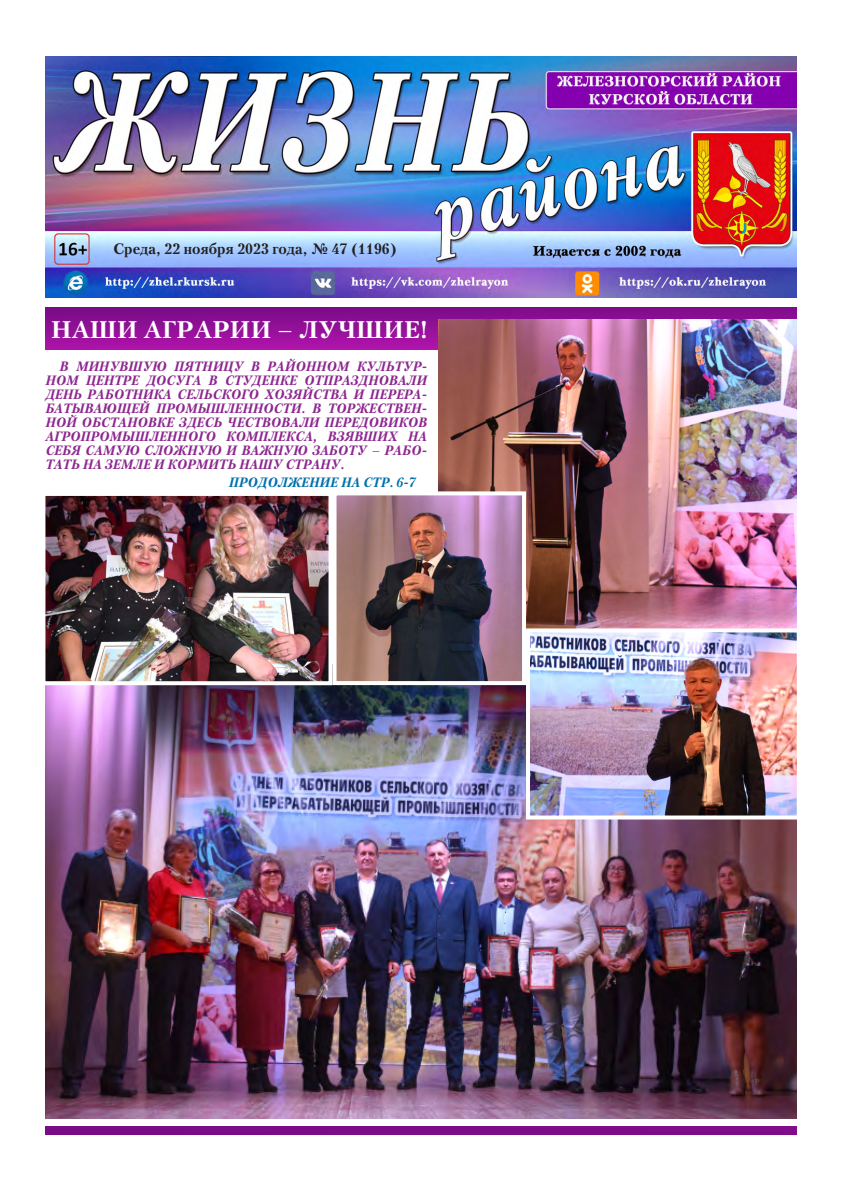
<style>
.page{position:relative;width:842px;height:1191px;background:#fff}
.page>*{position:absolute;margin:0;border:0;box-sizing:border-box;transform-origin:0 0}
.Заголовок{font:700 24px "Petersburg C";letter-spacing:.02em;color:#fff}
.t1{font:700 15px "Petersburg C";color:#231f20}
.Стиль_абзаца_1{font:italic 700 13.5px/14px "Petersburg C";color:#8c278f;text-align:justify;scale:.96 1}
.Стиль_абзаца_1-2{font:italic 700 13.5px "Petersburg C";color:#0070ac;scale:.96 1}
</style>
<div class="page">
<img style="left:45px;top:57px;width:752px;height:240px">
<div style="left:45px;top:1126px;width:752px;height:8px;background:#7b0d88"></div>
<img style="left:46px;top:308px;width:751px;height:42px">
<img style="left:45px;top:685px;width:752px;height:433px">
<img style="left:438px;top:319px;width:359px;height:309px">
<img style="left:46px;top:497px;width:281px;height:183px">
<div style="left:41px;top:492px;width:291px;height:193px;border:4px solid #fff"></div>
<img style="left:337px;top:496px;width:184px;height:184px">
<div style="left:332px;top:491px;width:194px;height:194px;border:4px solid #fff"></div>
<img style="left:531px;top:633px;width:265px;height:181px">
<div style="left:526px;top:628px;width:275px;height:191px;border:4px solid #fff"></div>
<p class="t1" style="left:113px;top:240px;width:285px">Среда, 22 ноября 2023 года, № 47 (1196)</p>
<p class="Заголовок" style="left:51px;top:315px;width:378px">НАШИ АГРАРИИ – ЛУЧШИЕ!</p>
<p class="Стиль_абзаца_1" style="left:45px;top:359px;width:399px;text-indent:14px">В МИНУВШУЮ ПЯТНИЦУ В РАЙОННОМ КУЛЬТУР-НОМ ЦЕНТРЕ ДОСУГА В СТУДЕНКЕ ОТПРАЗДНОВАЛИ ДЕНЬ РАБОТНИКА СЕЛЬСКОГО ХОЗЯЙСТВА И ПЕРЕРА-БАТЫВАЮЩЕЙ ПРОМЫШЛЕННОСТИ. В ТОРЖЕСТВЕН-НОЙ ОБСТАНОВКЕ ЗДЕСЬ ЧЕСТВОВАЛИ ПЕРЕДОВИКОВ АГРОПРОМЫШЛЕННОГО КОМПЛЕКСА, ВЗЯВШИХ НА СЕБЯ САМУЮ СЛОЖНУЮ И ВАЖНУЮ ЗАБОТУ – РАБО-ТАТЬ НА ЗЕМЛЕ И КОРМИТЬ НАШУ СТРАНУ.</p>
<p class="Стиль_абзаца_1-2" style="left:229px;top:474px;width:196px">ПРОДОЛЖЕНИЕ НА СТР. 6-7</p>
</div>
